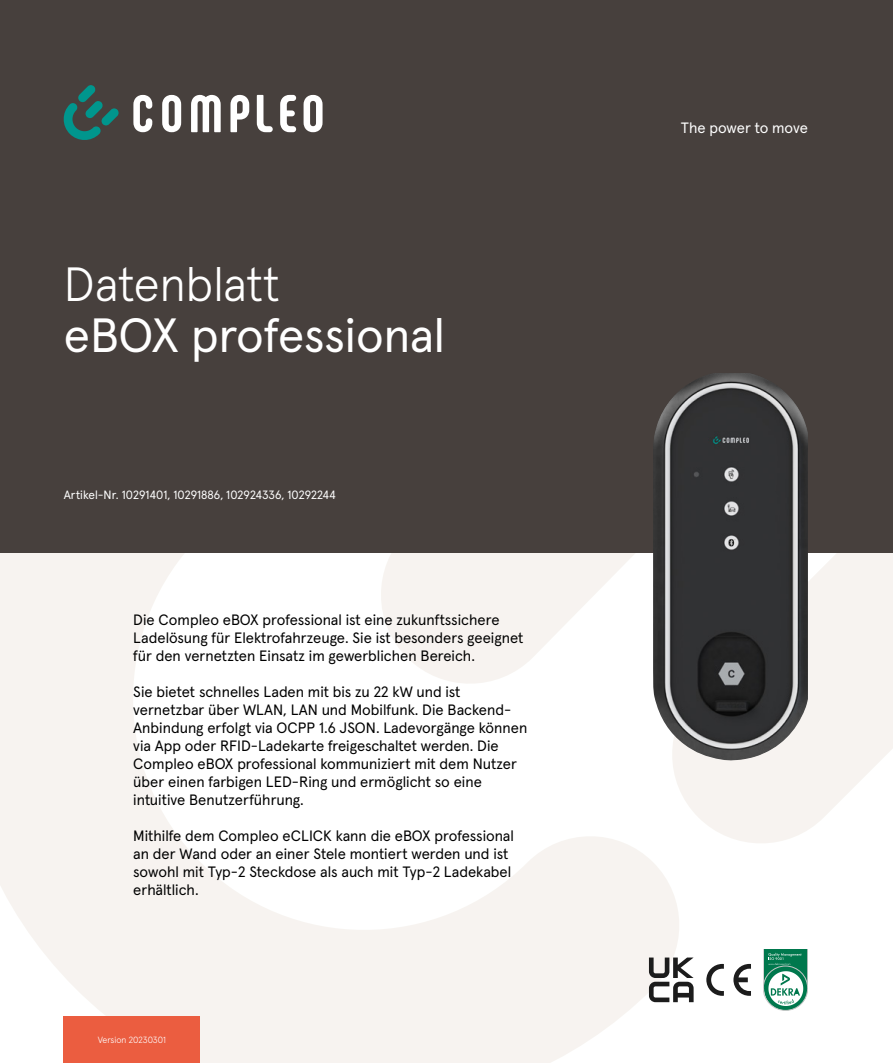
<style>
.page{position:relative;width:893px;height:1063px;background:#fff}
.page>*{position:absolute;margin:0;border:0;box-sizing:border-box;transform-origin:0 0}
.t1{font:48px "Apercu Pro";letter-spacing:-.005em;color:#fff}
.t2{font:300 48px "Apercu Pro";color:#fff}
.t3{font:15px/18px "Apercu Pro";color:#000}
.t4{font:15px "Apercu Pro";letter-spacing:-.005em;color:#fff}
.t5{font:12px "Apercu Pro";color:#fff}
.t6{font:300 9px "Apercu Pro";color:#fff}
</style>
<div class="page">
<svg style="left:0;top:553px;width:688px;height:510px;fill:#f7f3f0"></svg>
<svg style="left:663px;top:553px;width:230px;height:299px;fill:#f7f3f0"></svg>
<div style="left:0;top:0;width:893px;height:553px;background:#47403d"></div>
<img style="left:652px;top:373px;width:156px;height:388px">
<svg style="left:649px;top:958px;width:45px;height:44px"></svg>
<svg style="left:706px;top:964px;width:45px;height:32px"></svg>
<svg style="left:772px;top:1006px;width:27px;height:5px"></svg>
<svg style="left:764px;top:967px;width:44px;height:43px"></svg>
<div style="left:764px;top:966px;width:44px;height:45px;border:1px solid #c7c7c7;border-radius:50%"></div>
<svg style="left:764px;top:949px;width:44px;height:57px"></svg>
<div style="left:64px;top:1016px;width:136px;height:47px;background:#eb5d40"></div>
<svg style="left:63px;top:85px;width:56px;height:55px"></svg>
<svg style="left:162px;top:95px;width:19px;height:37px"></svg>
<svg style="left:304px;top:95px;width:19px;height:37px"></svg>
<svg style="left:280px;top:95px;width:16px;height:37px"></svg>
<svg style="left:191px;top:95px;width:30px;height:37px"></svg>
<svg style="left:230px;top:95px;width:19px;height:37px"></svg>
<svg style="left:133px;top:95px;width:19px;height:37px"></svg>
<svg style="left:257px;top:95px;width:16px;height:37px"></svg>
<h1 class="t2" style="left:64px;top:248px;width:218px">Datenblatt</h1>
<h1 class="t1" style="left:64px;top:298px;width:383px">eBOX professional</h1>
<p class="t5" style="left:64px;top:486px;width:274px">Artikel-Nr. 10291401, 10291886, 102924336, 10292244</p>
<p class="t3" style="left:133px;top:610px;width:392px">Die Compleo eBOX professional ist eine zukunftssichere<br>Ladelösung für Elektrofahrzeuge. Sie ist besonders geeignet für den vernetzten Einsatz im gewerblichen Bereich.</p>
<p class="t3" style="left:133px;top:682px;width:396px">Sie bietet schnelles Laden mit bis zu 22 kW und ist vernetzbar über WLAN, LAN und Mobilfunk. Die Backend-Anbindung erfolgt via OCPP 1.6 JSON. Ladevorgänge können via App oder RFID-Ladekarte freigeschaltet werden. Die Compleo eBOX professional kommuniziert mit dem Nutzer über einen farbigen LED-Ring und ermöglicht so eine intuitive Benutzerführung.</p>
<p class="t3" style="left:133px;top:826px;width:382px">Mithilfe dem Compleo eCLICK kann die eBOX professional an der Wand oder an einer Stele montiert werden und ist sowohl mit Typ-2 Steckdose als auch mit Typ-2 Ladekabel erhältlich.</p>
<p class="t6" style="left:98px;top:1033px;width:70px">Version 20230301</p>
<p class="t4" style="left:681px;top:116px;width:129px">The power to move</p>
</div>
